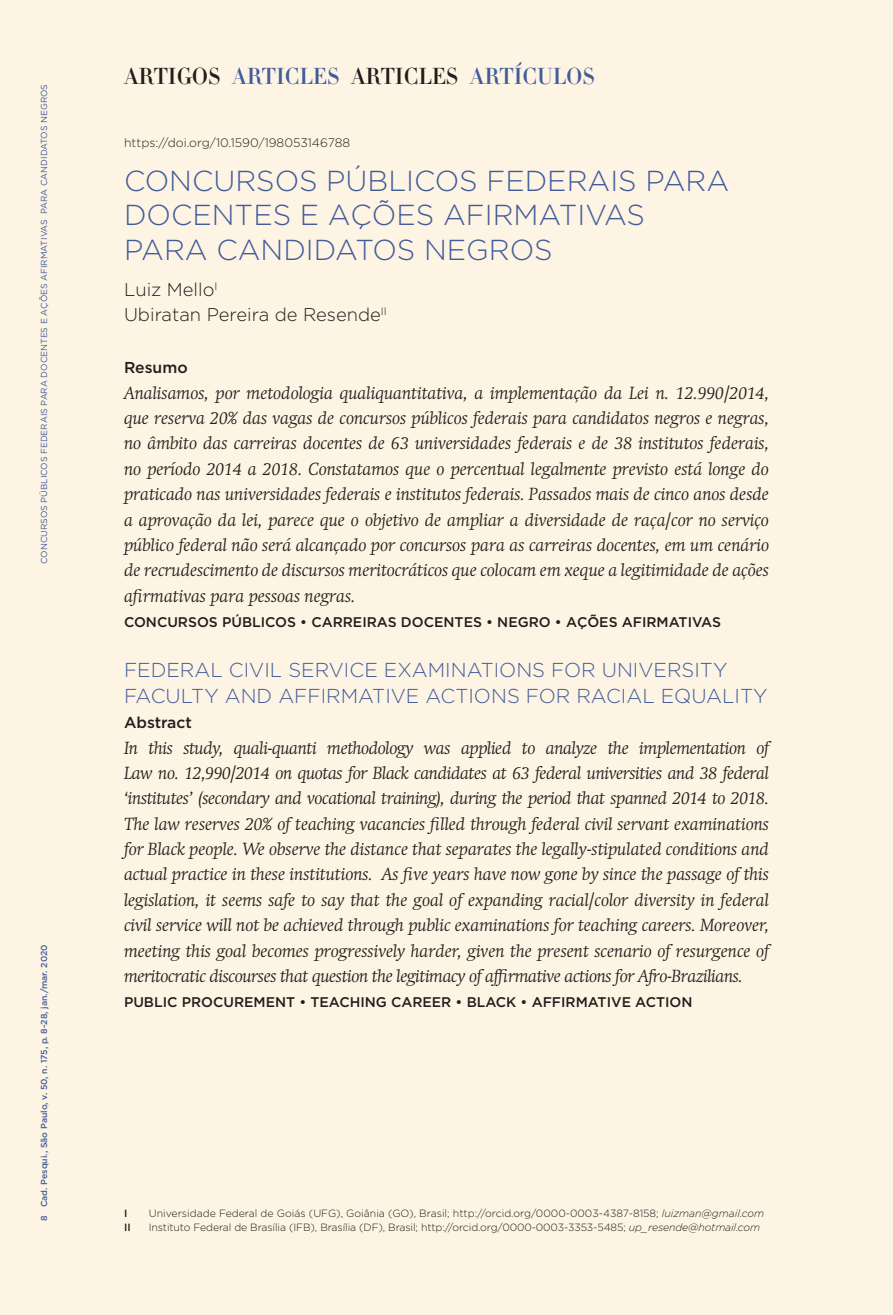
<style>
.page{position:relative;width:893px;height:1315px;background:#fef4e4}
.page>*{position:absolute;margin:0;border:0;box-sizing:border-box;transform-origin:0 0}
.AberturaTitulo{font:300 28.88px/34.1px "Gotham HTF";color:#4361ac}
.AberturaSessao{font:500 22.75px "Didot HTF 11";color:#4361ac}
.AberturaTitulo2{font:300 20.12px/25.4px "Gotham HTF";color:#4361ac}
.AberturaAutor{font:300 18.38px "Gotham HTF";color:#231f20}
.AberturaResumoCorpo{font:italic 300 17.5px/25.4px "Swift";letter-spacing:-.01em;color:#231f20;text-align:justify}
.AberturaResumoSub2{font:500 15.75px "Gotham HTF";color:#231f20}
.AberturaResumoSub{font:500 15.75px "Gotham HTF";color:#231f20}
.AberturaResumoRodape{font:500 14px "Gotham HTF";color:#231f20}
.AberturaDOI{font:300 12.25px "Gotham HTF";color:#231f20}
.NotaRodape{font:300 10.5px "Gotham HTF";letter-spacing:-.01em;color:#231f20}
.NotaRodape-2{font:500 10.5px "Gotham HTF";color:#231f20}
.t1{font:8.75px "Gotham HTF";color:#4361ac}
.t2{font:500 8.75px "Gotham HTF";color:#4361ac}
.s1{color:#231f20}
.s2{font-style:italic}
</style>
<div class="page">
<p class="t1" style="left:39px;top:564px;width:481px;rotate:-90deg">CONCURSOS PÚBLICOS FEDERAIS PARA DOCENTES E AÇÕES AFIRMATIVAS PARA CANDIDATOS NEGROS</p>
<p class="t2" style="left:39px;top:1220px;width:278px;rotate:-90deg">8 Cad. Pesqui., São Paulo, v. 50, n. 175, p. 8-28, jan./mar. 2020</p>
<p class="AberturaSessao" style="left:124px;top:62px;width:472px"><span class="s1">ARTIGOS</span> ARTICLES <span class="s1">ARTICLES</span> ARTÍCULOS</p>
<p class="AberturaDOI" style="left:124px;top:136px;width:228px">https://doi.org/10.1590/198053146788</p>
<p class="AberturaTitulo" style="left:124px;top:164px;width:607px">CONCURSOS PÚBLICOS FEDERAIS PARA<br>DOCENTES E AÇÕES AFIRMATIVAS<br>PARA CANDIDATOS NEGROS</p>
<p class="AberturaAutor" style="left:124px;top:280px;width:95px">Luiz Mello<sup>I</sup></p>
<p class="AberturaAutor" style="left:124px;top:304px;width:264px">Ubiratan Pereira de Resende<sup>II</sup></p>
<p class="AberturaResumoSub" style="left:124px;top:359px;width:65px">Resumo</p>
<p class="AberturaResumoCorpo" style="left:124px;top:380px;width:646px">Analisamos, por metodologia qualiquantitativa, a implementação da Lei n. 12.990/2014, que reserva 20% das vagas de concursos públicos federais para candidatos negros e negras, no âmbito das carreiras docentes de 63 universidades federais e de 38 institutos federais, no período 2014 a 2018. Constatamos que o percentual legalmente previsto está longe do praticado nas universidades federais e institutos federais. Passados mais de cinco anos desde a aprovação da lei, parece que o objetivo de ampliar a diversidade de raça/cor no serviço público federal não será alcançado por concursos para as carreiras docentes, em um cenário de recrudescimento de discursos meritocráticos que colocam em xeque a legitimidade de ações afirmativas para pessoas negras.</p>
<p class="AberturaResumoRodape" style="left:124px;top:614px;width:599px">CONCURSOS PÚBLICOS • CARREIRAS DOCENTES • NEGRO • AÇÕES AFIRMATIVAS</p>
<p class="AberturaTitulo2" style="left:124px;top:657px;width:645px">FEDERAL CIVIL SERVICE EXAMINATIONS FOR UNIVERSITY<br>FACULTY AND AFFIRMATIVE ACTIONS FOR RACIAL EQUALITY</p>
<p class="AberturaResumoSub2" style="left:124px;top:713px;width:69px">Abstract</p>
<p class="AberturaResumoCorpo" style="left:124px;top:735px;width:646px">In this study, quali-quanti methodology was applied to analyze the implementation of Law no. 12,990/2014 on quotas for Black candidates at 63 federal universities and 38 federal ‘institutes’ (secondary and vocational training), during the period that spanned 2014 to 2018.<br>The law reserves 20% of teaching vacancies filled through federal civil servant examinations for Black people. We observe the distance that separates the legally-stipulated conditions and actual practice in these institutions. As five years have now gone by since the passage of this legislation, it seems safe to say that the goal of expanding racial/color diversity in federal civil service will not be achieved through public examinations for teaching careers. Moreover, meeting this goal becomes progressively harder, given the present scenario of resurgence of meritocratic discourses that question the legitimacy of affirmative actions for Afro-Brazilians.</p>
<p class="AberturaResumoRodape" style="left:124px;top:994px;width:570px">PUBLIC PROCUREMENT • TEACHING CAREER • BLACK • AFFIRMATIVE ACTION</p>
<p class="NotaRodape-2" style="left:124px;top:1207px;width:5px">I</p>
<p class="NotaRodape" style="left:149px;top:1207px;width:617px">Universidade Federal de Goiás (UFG), Goiânia (GO), Brasil; http://orcid.org/0000-0003-4387-8158; <span class="s2">luizman@gmail.com</span></p>
<p class="NotaRodape-2" style="left:124px;top:1221px;width:8px">II</p>
<p class="NotaRodape" style="left:149px;top:1221px;width:613px">Instituto Federal de Brasília (IFB), Brasília (DF), Brasil; http://orcid.org/0000-0003-3353-5485; <span class="s2">up_resende@hotmail.com</span></p>
</div>
